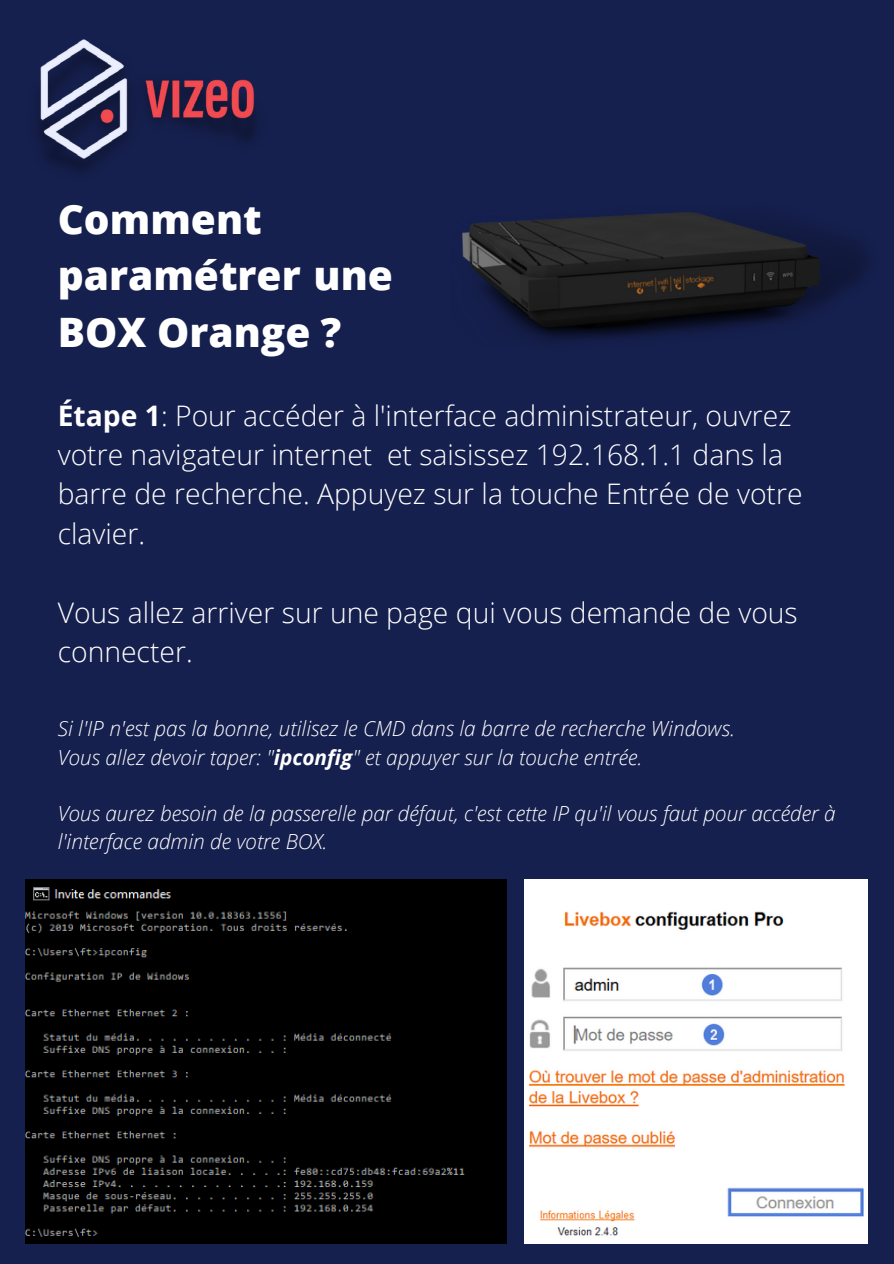
<style>
.page{position:relative;width:894px;height:1264px;background:#fff}
.page>*{position:absolute;margin:0;border:0;box-sizing:border-box;transform-origin:0 0}
.t1{font:800 40.5px/56.2px "Open Sans";color:#fff}
.t2{font:300 28.35px/39.5px "Open Sans";color:#fff}
.t3{font:italic 300 20.85px/28.2px "Open Sans";color:#fff}
.s1{font-weight:700}
</style>
<div class="page">
<div style="left:0;top:0;width:893px;height:1263px;background:#16204e"></div>
<img style="left:38px;top:39px;width:218px;height:132px">
<img style="left:524px;top:879px;width:343px;height:364px">
<img style="left:26px;top:879px;width:480px;height:364px">
<img style="left:462px;top:212px;width:405px;height:129px">
<p class="t1" style="left:58px;top:190px;width:336px">Comment paramétrer une<br>BOX Orange ?</p>
<p class="t2" style="left:58px;top:395px;width:746px"><span class="s1">Étape 1</span>: Pour accéder à l'interface administrateur, ouvrez votre navigateur internet et saisissez 192.168.1.1 dans la barre de recherche. Appuyez sur la touche Entrée de votre clavier.</p>
<p class="t2" style="left:58px;top:592px;width:741px">Vous allez arriver sur une page qui vous demande de vous connecter.</p>
<p class="t3" style="left:58px;top:714px;width:678px">Si l'IP n'est pas la bonne, utilisez le CMD dans la barre de recherche Windows.</p>
<p class="t3" style="left:58px;top:742px;width:586px">Vous allez devoir taper: "<span class="s1">ipconfig</span>" et appuyer sur la touche entrée.</p>
<p class="t3" style="left:58px;top:798px;width:779px">Vous aurez besoin de la passerelle par défaut, c'est cette IP qu'il vous faut pour accéder à l'interface admin de votre BOX.</p>
</div>
